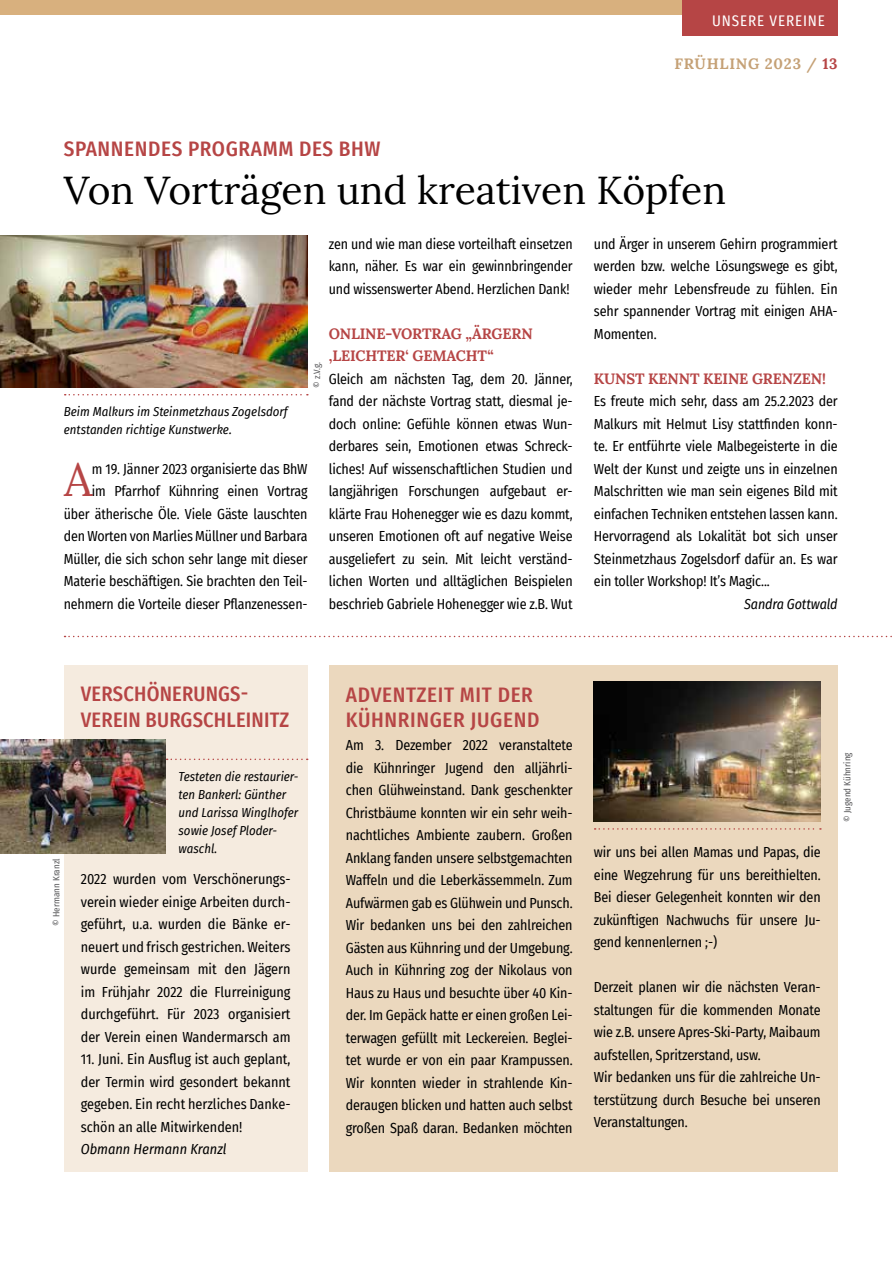
<style>
.page{position:relative;width:893px;height:1263px;background:#fff}
.page>*{position:absolute;margin:0;border:0;box-sizing:border-box;transform-origin:0 0}
.t1{font:46.35px "Lora";color:#b64545}
.t2{font:39px "Lora";color:#000}
.t3{font:500 21px/25.5px "Fira Sans Condensed";letter-spacing:.03em;color:#b64545}
.t4{font:500 21px/25.5px "Fira Sans Condensed";letter-spacing:.01em;color:#b64545}
.t5{font:700 15px/22.5px "Lora";letter-spacing:-.01em;color:#b64545}
.t6{font:700 15px "Lora";letter-spacing:.05em;color:#c5a176}
.t7{font:15px "Fira Sans Condensed";letter-spacing:.06em;color:#fff}
.t8{font:14.25px/22.5px "Fira Sans Condensed";letter-spacing:-.01em;color:#000;text-align:justify}
.t9{font:italic 14.25px "Fira Sans Condensed";color:#000}
.t10{font:italic 12.75px/18px "Fira Sans Condensed";color:#000}
.t11{font:9px "Fira Sans Condensed";color:#58585a}
.s1{color:#b64545}
</style>
<div class="page">
<svg style="left:65px;top:636px;width:827px;height:1px"></svg>
<svg style="left:65px;top:394px;width:243px;height:1px"></svg>
<img style="left:0;top:235px;width:308px;height:152px">
<div style="left:329px;top:665px;width:509px;height:506px;background:#ebd8be"></div>
<img style="left:594px;top:682px;width:227px;height:140px">
<div style="left:64px;top:665px;width:244px;height:506px;background:#f5ebdf"></div>
<img style="left:0;top:740px;width:166px;height:113px">
<svg style="left:167px;top:758px;width:141px;height:2px"></svg>
<svg style="left:595px;top:828px;width:226px;height:2px"></svg>
<div style="left:0;top:0;width:829px;height:15px;background:#d8b07e"></div>
<div style="left:682px;top:0;width:156px;height:35px;background:#b64545"></div>
<p class="t7" style="left:712px;top:9px;width:114px">UNSERE VEREINE</p>
<h3 class="t3" style="left:64px;top:135px;width:318px">SPANNENDES PROGRAMM DES BHW</h3>
<p class="t6" style="left:674px;top:52px;width:165px">FRÜHLING 2023 / <span class="s1">13</span></p>
<h2 class="t2" style="left:64px;top:160px;width:664px">Von Vorträgen und kreativen Köpfen</h2>
<p class="t8" style="left:329px;top:232px;width:245px">zen und wie man diese vorteilhaft einsetzen kann, näher. Es war ein gewinnbringender und wissenswerter Abend. Herzlichen Dank!</p>
<p class="t5" style="left:329px;top:321px;width:206px">ONLINE-VORTRAG „ÄRGERN ,LEICHTER‘ GEMACHT“</p>
<p class="t8" style="left:329px;top:367px;width:245px">Gleich am nächsten Tag, dem 20. Jänner, fand der nächste Vortrag statt, diesmal je&shy;doch online: Gefühle können etwas Wun&shy;derbares sein, Emotionen etwas Schreck&shy;liches! Auf wissenschaftlichen Studien und langjährigen Forschungen aufgebaut er&shy;klärte Frau Hohenegger wie es dazu kommt, unseren Emotionen oft auf negative Weise ausgeliefert zu sein. Mit leicht verständ&shy;lichen Worten und alltäglichen Beispielen beschrieb Gabriele Hohenegger wie z.B. Wut</p>
<p class="t8" style="left:594px;top:232px;width:245px">und Ärger in unserem Gehirn programmiert werden bzw. welche Lösungswege es gibt, wieder mehr Lebensfreude zu fühlen. Ein sehr spannender Vortrag mit einigen AHA-Momenten.</p>
<p class="t5" style="left:594px;top:366px;width:233px">KUNST KENNT KEINE GRENZEN!</p>
<p class="t8" style="left:594px;top:389px;width:245px">Es freute mich sehr, dass am 25.2.2023 der Malkurs mit Helmut Lisy stattfinden konn&shy;te. Er entführte viele Malbegeisterte in die Welt der Kunst und zeigte uns in einzelnen Malschritten wie man sein eigenes Bild mit einfachen Techniken entstehen lassen kann.<br>Hervorragend als Lokalität bot sich unser Steinmetzhaus Zogelsdorf dafür an. Es war ein toller Workshop! It’s Magic...</p>
<p class="t9" style="left:744px;top:593px;width:95px">Sandra Gottwald</p>
<p class="t11" style="left:310px;top:387px;width:27px;rotate:-90deg">© z.V.g.</p>
<p class="t10" style="left:64px;top:403px;width:225px">Beim Malkurs im Steinmetzhaus Zogelsdorf entstanden richtige Kunstwerke.</p>
<p class="t8" style="left:64px;top:457px;width:245px;text-align:right">m 19. Jänner 2023 organisierte das BhW<br>im Pfarrhof Kühnring einen Vortrag über ätherische Öle. Viele Gäste lauschten den Worten von Marlies Müllner und Barbara Müller, die sich schon sehr lange mit dieser Materie beschäftigen. Sie brachten den Teil&shy;nehmern die Vorteile dieser Pflanzenessen-</p>
<h1 class="t1" style="left:64px;top:444px;width:30px">A</h1>
<p class="t11" style="left:50px;top:926px;width:69px;rotate:-90deg">© Hermann Kranzl</p>
<h3 class="t4" style="left:81px;top:680px;width:210px">VERSCHÖNERUNGS-<br>VEREIN BURGSCHLEINITZ</h3>
<p class="t10" style="left:179px;top:767px;width:122px">Testeten die restaurier&shy;ten Bankerl: Günther und Larissa Winglhofer sowie Josef Ploder&shy;waschl.</p>
<p class="t8" style="left:81px;top:868px;width:211px">2022 wurden vom Verschönerungs&shy;verein wieder einige Arbeiten durch&shy;geführt, u.a. wurden die Bänke er&shy;neuert und frisch gestrichen. Weiters wurde gemeinsam mit den Jägern im Frühjahr 2022 die Flurreinigung durchgeführt. Für 2023 organisiert der Verein einen Wandermarsch am</p>
<p class="t8" style="left:81px;top:1048px;width:211px">11. Juni. Ein Ausflug ist auch geplant, der Termin wird gesondert bekannt gegeben. Ein recht herzliches Danke&shy;schön an alle Mitwirkenden!</p>
<p class="t9" style="left:81px;top:1139px;width:147px">Obmann Hermann Kranzl</p>
<h3 class="t3" style="left:346px;top:680px;width:195px">ADVENTZEIT MIT DER<br>KÜHNRINGER JUGEND</h3>
<p class="t8" style="left:346px;top:733px;width:228px">Am 3. Dezember 2022 veranstaltete die Kühnringer Jugend den alljährli&shy;chen Glühweinstand. Dank geschenkter Christbäume konnten wir ein sehr weih&shy;nachtliches Ambiente zaubern. Großen Anklang fanden unsere selbstgemachten Waffeln und die Leberkässemmeln. Zum Aufwärmen gab es Glühwein und Punsch.<br>Wir bedanken uns bei den zahlreichen Gästen aus Kühnring und der Umgebung.<br>Auch in Kühnring zog der Nikolaus von Haus zu Haus und besuchte über 40 Kin&shy;der. Im Gepäck hatte er einen großen Lei&shy;terwagen gefüllt mit Leckereien. Beglei&shy;tet wurde er von ein paar Krampussen.<br>Wir konnten wieder in strahlende Kin&shy;deraugen blicken und hatten auch selbst großen Spaß daran. Bedanken möchten</p>
<p class="t8" style="left:594px;top:841px;width:228px">wir uns bei allen Mamas und Papas, die eine Wegzehrung für uns bereithielten.<br>Bei dieser Gelegenheit konnten wir den zukünftigen Nachwuchs für unsere Ju&shy;gend kennenlernen ;-)</p>
<p class="t8" style="left:594px;top:976px;width:228px;text-align:left">Derzeit planen wir die nächsten Veran&shy;staltungen für die kommenden Monate wie z.B. unsere Apres-Ski-Party, Maibaum aufstellen, Spritzerstand, usw.<br>Wir bedanken uns für die zahlreiche Un&shy;terstützung durch Besuche bei unseren Veranstaltungen.</p>
<p class="t11" style="left:840px;top:822px;width:71px;rotate:-90deg">© Jugend Kühnring</p>
</div>
